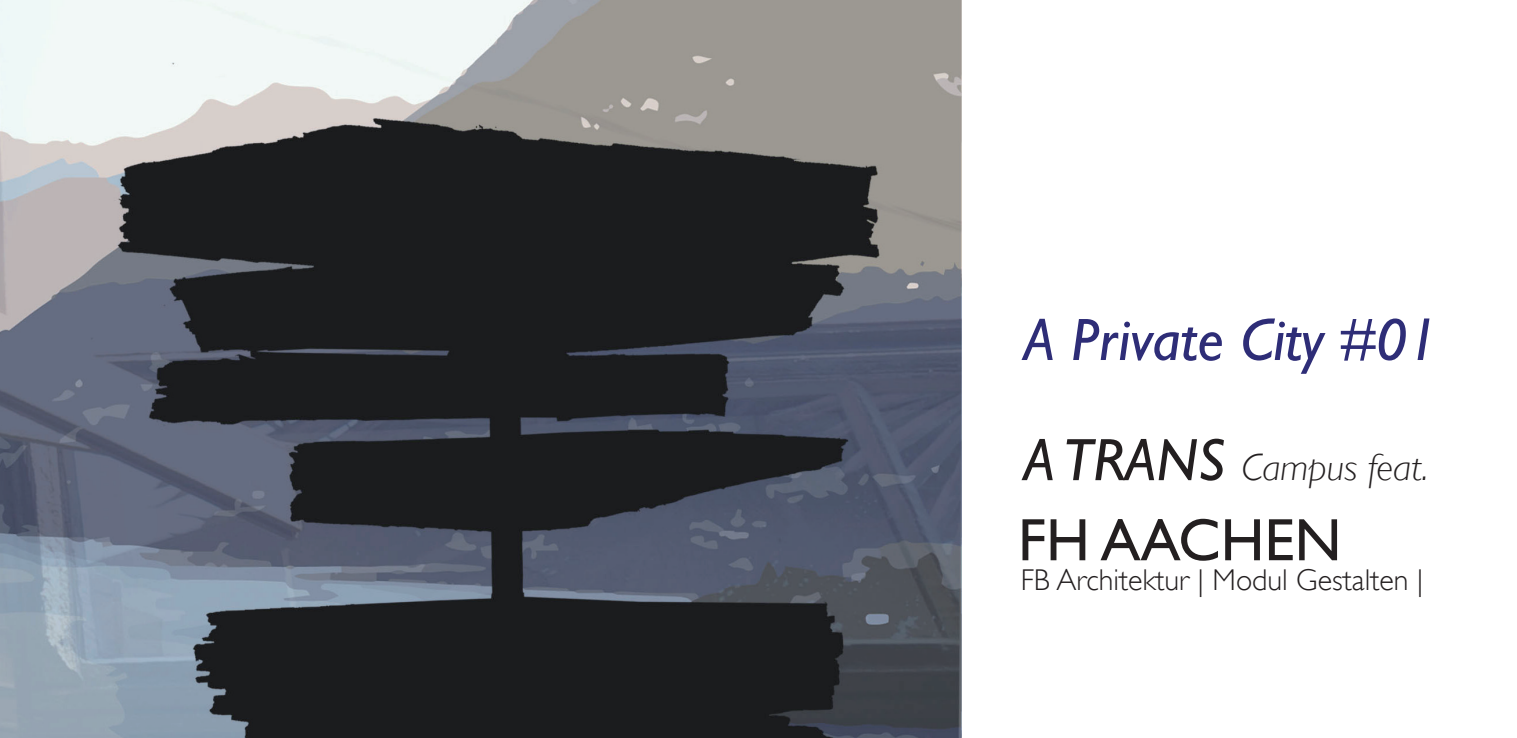
<style>
.page{position:relative;width:1517px;height:738px;background:#fff}
.page>*{position:absolute;margin:0;border:0;box-sizing:border-box;transform-origin:0 0}
.t1{font:italic 60px "Gill Sans";color:#2e2d77}
.t2{font:60px "Gill Sans";color:#231f20}
.t3{font:italic 300 37.5px "Gill Sans";color:#231f20}
.t4{font:300 30px "Gill Sans";color:#231f20}
.s1{font-weight:400;font-size:60px}
</style>
<div class="page">
<img style="left:0;top:0;width:961px;height:737px">
<p class="t1" style="left:1023px;top:305px;width:416px">A Private City #01</p>
<p class="t3" style="left:1023px;top:446px;width:406px"><span class="s1">A TRANS</span> Campus feat.</p>
<p class="t2" style="left:1018px;top:504px;width:325px">FH AACHEN</p>
<p class="t4" style="left:1020px;top:562px;width:404px">FB Architektur | Modul Gestalten |</p>
</div>
